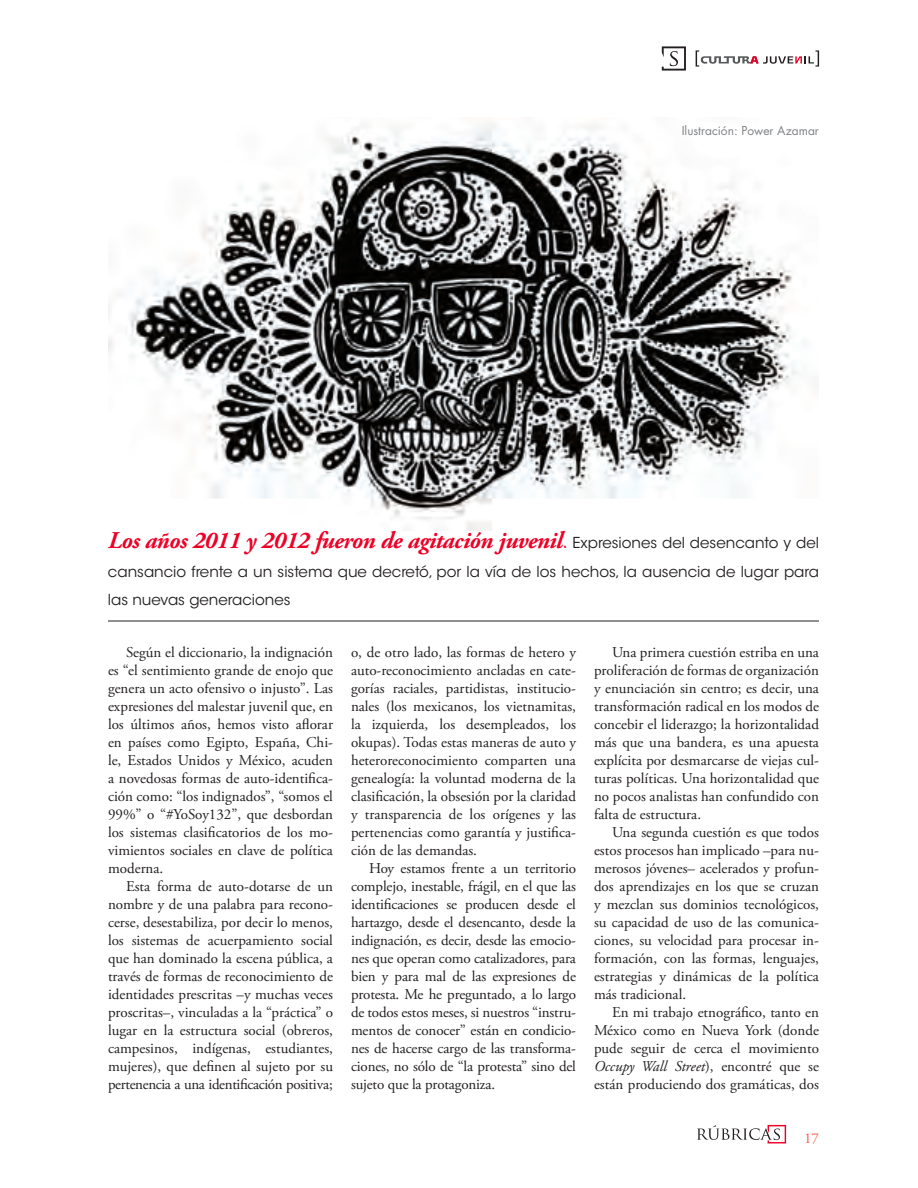
<style>
.page{position:relative;width:918px;height:1188px;background:#fff}
.page>*{position:absolute;margin:0;border:0;box-sizing:border-box;transform-origin:0 0}
.Resalte{font:italic 700 24px "Adobe Garamond Pro";letter-spacing:-.025em;color:#ef0027}
.Texto{font:15px/18px "Adobe Garamond Pro";color:#231f20;text-align:justify}
.Resalte-2{font:15px/28.2px "ITC Avant Garde Std";color:#231f20}
.t1{font:15px "Adobe Garamond Pro";color:#fc564f}
.Pie_de_foto{font:12px "Futura Std";color:#808285}
.s1{font-family:"ITC Avant Garde Std";font-weight:400;font-style:normal;font-size:21px}
.s2{font-family:"ITC Avant Garde Std";font-weight:400;font-style:normal;font-size:15px;color:#231f20}
.s3{font-style:italic}
</style>
<div class="page">
<svg style="left:697px;top:1125px;width:89px;height:18px"></svg>
<svg style="left:662px;top:46px;width:24px;height:25px"></svg>
<svg style="left:696px;top:50px;width:123px;height:17px"></svg>
<img style="left:108px;top:123px;width:711px;height:408px">
<hr style="left:108px;top:621px;width:711px;height:1px;background:#231f20">
<p class="Pie_de_foto" style="left:682px;top:123px;width:139px">Ilustración: Power Azamar</p>
<p class="Resalte" style="left:108px;top:527px;width:713px">Los años 2011 y 2012 fueron de agitación juvenil<span class="s1">.</span> <span class="s2">Expresiones del desencanto y del</span></p>
<p class="Resalte-2" style="left:108px;top:557px;width:713px">cansancio frente a un sistema que decretó, por la vía de los hechos, la ausencia de lugar para las nuevas generaciones</p>
<p class="Texto" style="left:108px;top:644px;width:227px;text-indent:18px">Según el diccionario, la indignación es “el sentimiento grande de enojo que genera un acto ofensivo o injusto”. Las expresiones del malestar juvenil que, en los últimos años, hemos visto aflorar en países como Egipto, España, Chi&shy;le, Estados Unidos y México, acuden a novedosas formas de auto-identifica&shy;ción como: “los indignados”, “somos el 99%” o “#YoSoy132”, que desbordan los sistemas clasificatorios de los mo&shy;vimientos sociales en clave de política moderna.</p>
<p class="Texto" style="left:108px;top:878px;width:227px;text-indent:18px">Esta forma de auto-dotarse de un nombre y de una palabra para recono&shy;cerse, desestabiliza, por decir lo menos, los sistemas de acuerpamiento social que han dominado la escena pública, a través de formas de reconocimiento de identidades prescritas –y muchas veces proscritas–, vinculadas a la “práctica” o lugar en la estructura social (obreros, campesinos, indígenas, estudiantes, mujeres), que definen al sujeto por su pertenencia a una identificación positiva;</p>
<p class="Texto" style="left:351px;top:644px;width:227px">o, de otro lado, las formas de hetero y auto-reconocimiento ancladas en cate&shy;gorías raciales, partidistas, institucio&shy;nales (los mexicanos, los vietnamitas, la izquierda, los desempleados, los okupas). Todas estas maneras de auto y heteroreconocimiento comparten una genealogía: la voluntad moderna de la clasificación, la obsesión por la claridad y transparencia de los orígenes y las pertenencias como garantía y justifica&shy;ción de las demandas.</p>
<p class="Texto" style="left:351px;top:860px;width:227px;text-indent:18px">Hoy estamos frente a un territorio complejo, inestable, frágil, en el que las identificaciones se producen desde el hartazgo, desde el desencanto, desde la indignación, es decir, desde las emocio&shy;nes que operan como catalizadores, para bien y para mal de las expresiones de protesta. Me he preguntado, a lo largo de todos estos meses, si nuestros “instru&shy;mentos de conocer” están en condicio&shy;nes de hacerse cargo de las transforma&shy;ciones, no sólo de “la protesta” sino del sujeto que la protagoniza.</p>
<p class="Texto" style="left:594px;top:644px;width:227px;text-indent:18px">Una primera cuestión estriba en una proliferación de formas de organización y enunciación sin centro; es decir, una transformación radical en los modos de concebir el liderazgo; la horizontalidad más que una bandera, es una apuesta explícita por desmarcarse de viejas cul&shy;turas políticas. Una horizontalidad que no pocos analistas han confundido con falta de estructura.</p>
<p class="Texto" style="left:594px;top:824px;width:227px;text-indent:18px">Una segunda cuestión es que todos estos procesos han implicado –para nu&shy;merosos jóvenes– acelerados y profun&shy;dos aprendizajes en los que se cruzan y mezclan sus dominios tecnológicos, su capacidad de uso de las comunica&shy;ciones, su velocidad para procesar in&shy;formación, con las formas, lenguajes, estrategias y dinámicas de la política más tradicional.</p>
<p class="Texto" style="left:594px;top:1004px;width:227px;text-indent:18px">En mi trabajo etnográfico, tanto en México como en Nueva York (donde pude seguir de cerca el movimiento <span class="s3">Occupy Wall Street</span>), encontré que se están produciendo dos gramáticas, dos</p>
<p class="t1" style="left:804px;top:1129px;width:16px">17</p>
</div>
